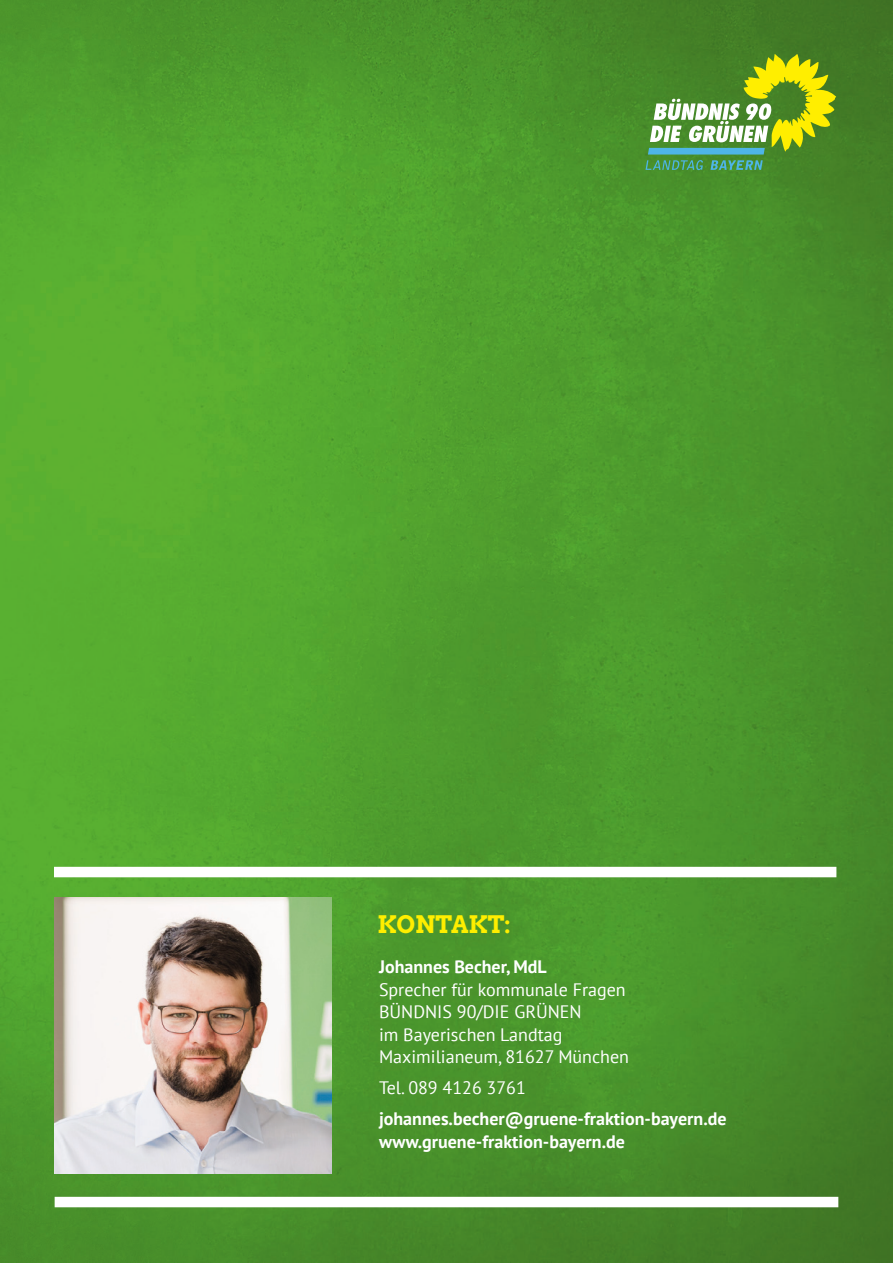
<style>
.page{position:relative;width:893px;height:1263px;background:#fff}
.page>*{position:absolute;margin:0;border:0;box-sizing:border-box;transform-origin:0 0}
.t1{font:24px "Arvo Gr 00 F Cn";letter-spacing:-.01em;color:#fe0}
.t2{font:18px/22.5px "PT Sans";color:#fff}
.t3{font:700 18px/22.5px "PT Sans";color:#fff}
</style>
<div class="page">
<img style="left:0;top:0;width:893px;height:1263px">
<div style="left:55px;top:1197px;width:783px;height:10px;background:#fff"></div>
<img style="left:55px;top:897px;width:276px;height:277px">
<div style="left:54px;top:867px;width:782px;height:10px;background:#fff"></div>
<svg style="left:645px;top:54px;width:191px;height:116px;background:#78a645"></svg>
<h1 class="t1" style="left:377px;top:907px;width:135px">KONTAKT:</h1>
<p class="t3" style="left:379px;top:955px;width:169px">Johannes Becher, MdL</p>
<p class="t2" style="left:379px;top:978px;width:252px">Sprecher für kommunale Fragen<br>BÜNDNIS 90/DIE GRÜNEN<br>im Bayerischen Landtag<br>Maximilianeum, 81627 München</p>
<p class="t2" style="left:379px;top:1076px;width:148px">Tel. 089 4126 3761</p>
<p class="t3" style="left:379px;top:1107px;width:349px">johannes.becher@gruene-fraktion-bayern.de www.gruene-fraktion-bayern.de</p>
</div>
